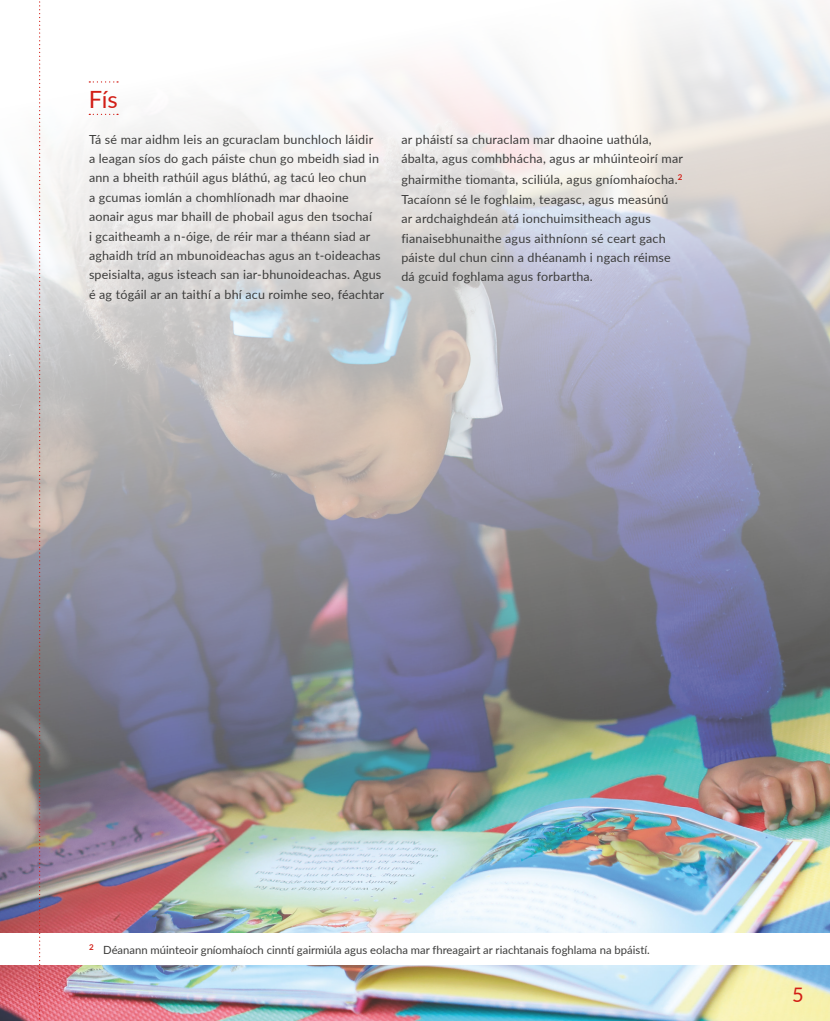
<style>
.page{position:relative;width:830px;height:1021px;background:#fff}
.page>*{position:absolute;margin:0;border:0;box-sizing:border-box;transform-origin:0 0}
.t1{font:23.75px "Lato";color:#d21e16}
.t2{font:20px "Lato";color:#d21e16}
.t3{font:12.5px/19.4px "Lato";letter-spacing:.015em;color:#3c3c3b}
.t4{font:11.25px "Lato";color:#3c3c3b}
</style>
<div class="page">
<img style="left:0;top:0;width:829px;height:1020px">
<div style="left:0;top:933px;width:829px;height:32px;background:#fff"></div>
<svg style="left:89px;top:81px;width:29px;height:2px"></svg>
<svg style="left:89px;top:114px;width:29px;height:1px"></svg>
<img style="left:39px;top:0;width:2px;height:1021px">
<h1 class="t1" style="left:89px;top:82px;width:30px">Fís</h1>
<p class="t3" style="left:89px;top:129px;width:296px">Tá sé mar aidhm leis an gcuraclam bunchloch láidir<br>a leagan síos do gach páiste chun go mbeidh siad in ann a bheith rathúil agus bláthú, ag tacú leo chun<br>a gcumas iomlán a chomhlíonadh mar dhaoine aonair agus mar bhaill de phobail agus den tsochaí<br>i gcaitheamh a n-óige, de réir mar a théann siad ar aghaidh tríd an mbunoideachas agus an t-oideachas speisialta, agus isteach san iar-bhunoideachas. Agus é ag tógáil ar an taithí a bhí acu roimhe seo, féachtar</p>
<p class="t3" style="left:401px;top:129px;width:283px">ar pháistí sa churaclam mar dhaoine uathúla, ábalta, agus comhbhácha, agus ar mhúinteoirí mar</p>
<p class="t3" style="left:401px;top:170px;width:282px">ghairmithe tiomanta, sciliúla, agus gníomhaíocha.<sup>2<br></sup>Tacaíonn sé le foghlaim, teagasc, agus measúnú<br>ar ardchaighdeán atá ionchuimsitheach agus fianaisebhunaithe agus aithníonn sé ceart gach páiste dul chun cinn a dhéanamh i ngach réimse dá gcuid foghlama agus forbartha.</p>
<p class="t4" style="left:89px;top:942px;width:562px"><sup>2</sup> Déanann múinteoir gníomhaíoch cinntí gairmiúla agus eolacha mar fhreagairt ar riachtanais foghlama na bpáistí.</p>
<h2 class="t2" style="left:791px;top:980px;width:13px">5</h2>
</div>
